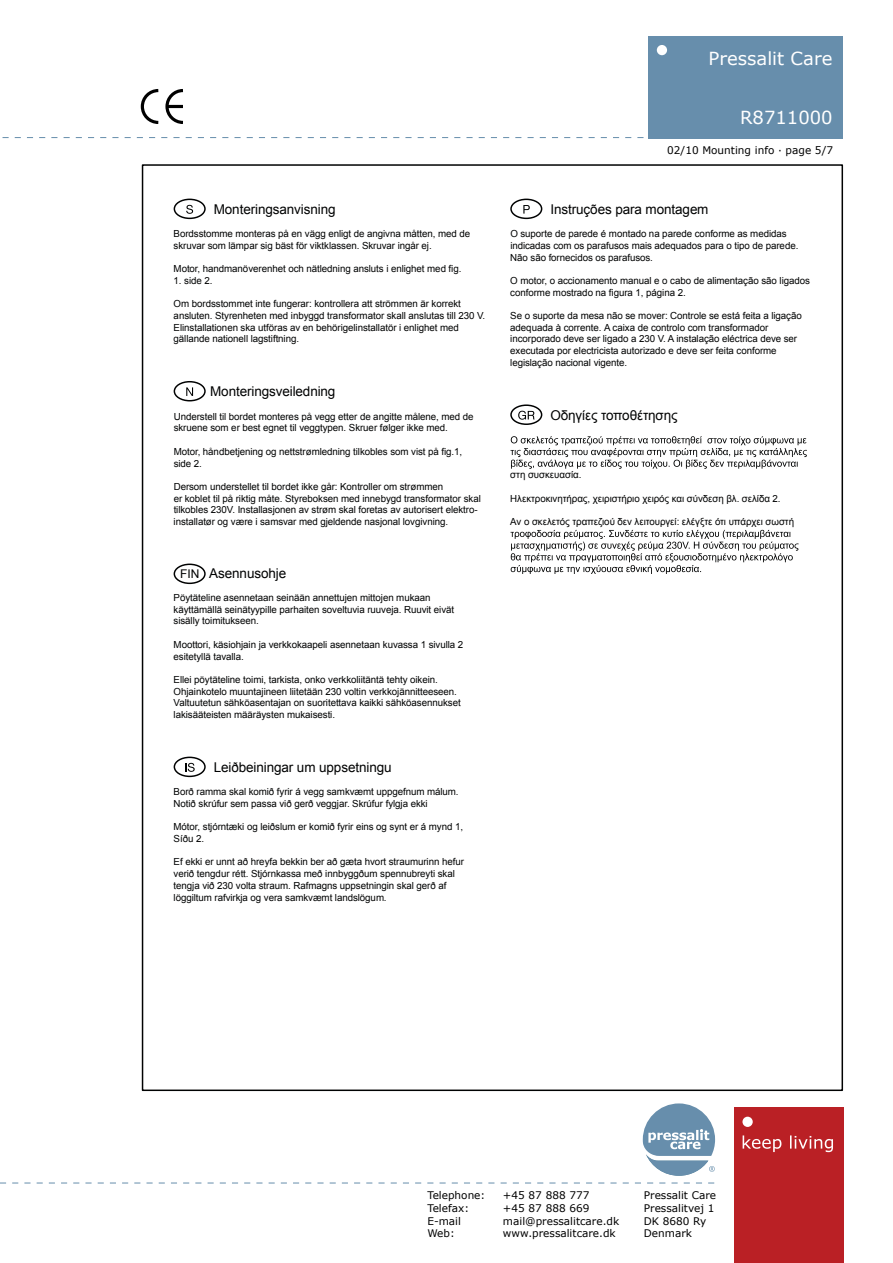
<style>
.page{position:relative;width:893px;height:1263px;background:#fff}
.page>*{position:absolute;margin:0;border:0;box-sizing:border-box;transform-origin:0 0}
.t1{font:18px "Verdana";color:#fff}
.t2{font:13.5px "Arial";letter-spacing:-.01em;color:#010202}
.t3{font:12px "Arial";color:#010202}
.t4{font:10.5px/12.6px "Verdana";color:#000}
.t5{font:9.75px/11.7px "Arial";letter-spacing:-.01em;color:#010202}
</style>
<div class="page">
<svg style="left:3px;top:137px;width:641px;height:1px"></svg>
<svg style="left:0;top:1182px;width:715px;height:1px"></svg>
<div style="left:648px;top:36px;width:195px;height:102px;background:#678eac"></div>
<div style="left:657px;top:45px;width:10px;height:10px;background:#fff;border-radius:50%"></div>
<svg style="left:643px;top:1103px;width:72px;height:73px"></svg>
<div style="left:734px;top:1107px;width:109px;height:156px;background:#ba2025"></div>
<svg style="left:743px;top:1135px;width:38px;height:17px"></svg>
<svg style="left:790px;top:1135px;width:43px;height:17px"></svg>
<div style="left:742px;top:1117px;width:11px;height:10px;background:#fff;border-radius:50%"></div>
<svg style="left:140px;top:89px;width:43px;height:35px"></svg>
<hr style="left:167px;top:105px;width:16px;height:3px;background:#000">
<div style="left:174px;top:199px;width:32px;height:20px;border:1px solid #010202;border-radius:50%"></div>
<svg style="left:186px;top:205px;width:7px;height:9px"></svg>
<div style="left:174px;top:381px;width:32px;height:20px;border:1px solid #010202;border-radius:50%"></div>
<svg style="left:186px;top:387px;width:7px;height:9px"></svg>
<div style="left:174px;top:757px;width:32px;height:20px;border:1px solid #010202;border-radius:50%"></div>
<svg style="left:185px;top:763px;width:10px;height:9px"></svg>
<div style="left:510px;top:199px;width:32px;height:20px;border:1px solid #010202;border-radius:50%"></div>
<svg style="left:523px;top:205px;width:7px;height:9px"></svg>
<div style="left:510px;top:404px;width:32px;height:21px;border:1px solid #010202;border-radius:50%"></div>
<svg style="left:518px;top:411px;width:17px;height:9px"></svg>
<svg style="left:510px;top:436px;width:297px;height:33px"></svg>
<svg style="left:510px;top:530px;width:289px;height:44px"></svg>
<div style="left:174px;top:563px;width:32px;height:21px;border:1px solid #010202;border-radius:50%"></div>
<h2 class="t2" style="left:214px;top:200px;width:123px">Monteringsanvisning</h2>
<p class="t5" style="left:174px;top:228px;width:298px">Bordsstomme monteras på en vägg enligt de angivna måtten, med de skruvar som lämpar sig bäst för viktklassen. Skruvar ingår ej.</p>
<p class="t5" style="left:174px;top:263px;width:289px">Motor, handmanöverenhet och nätledning ansluts i enlighet med fig.</p>
<p class="t5" style="left:174px;top:275px;width:40px">1. side 2.</p>
<p class="t5" style="left:174px;top:298px;width:313px">Om bordsstommet inte fungerar: kontrollera att strömmen är korrekt ansluten. Styrenheten med inbyggd transformator skall anslutas till 230 V.<br>Elinstallationen ska utföras av en behörigelinstallatör i enlighet med gällande nationell lagstiftning.</p>
<h2 class="t2" style="left:210px;top:383px;width:127px">Monteringsveiledning</h2>
<p class="t5" style="left:174px;top:411px;width:301px">Understell til bordet monteres på vegg etter de angitte målene, med de skruene som er best egnet til veggtypen. Skruer følger ikke med.</p>
<p class="t5" style="left:174px;top:446px;width:290px">Motor, håndbetjening og nettstrømledning tilkobles som vist på fig.1, side 2.</p>
<p class="t5" style="left:174px;top:481px;width:309px">Dersom understellet til bordet ikke går: Kontroller om strømmen<br>er koblet til på riktig måte. Styreboksen med innebygd transformator skal tilkobles 230V. Installasjonen av strøm skal foretas av autorisert elektro&shy;installatør og være i samsvar med gjeldende nasjonal lovgivning.</p>
<h2 class="t2" style="left:209px;top:564px;width:78px">Asennusohje</h2>
<p class="t5" style="left:174px;top:592px;width:282px">Pöytäteline asennetaan seinään annettujen mittojen mukaan käyttämällä seinätyypille parhaiten soveltuvia ruuveja. Ruuvit eivät sisälly toimitukseen.</p>
<p class="t5" style="left:174px;top:639px;width:291px">Moottori, käsiohjain ja verkkokaapeli asennetaan kuvassa 1 sivulla 2 esitetyllä tavalla.</p>
<p class="t5" style="left:174px;top:674px;width:289px">Ellei pöytäteline toimi, tarkista, onko verkkoliitäntä tehty oikein.<br>Ohjainkotelo muuntajineen liitetään 230 voltin verkkojännitteeseen.<br>Valtuutetun sähköasentajan on suoritettava kaikki sähköasennukset lakisääteisten määräysten mukaisesti.</p>
<p class="t3" style="left:180px;top:566px;width:21px">FIN</p>
<h2 class="t2" style="left:214px;top:758px;width:179px">Leiðbeiningar um uppsetningu</h2>
<p class="t5" style="left:174px;top:786px;width:287px">Borð ramma skal komið fyrir á vegg samkvæmt uppgefnum málum.<br>Notið skrúfur sem passa við gerð veggjar. Skrúfur fylgja ekki</p>
<p class="t5" style="left:174px;top:821px;width:291px">Mótor, stjórntæki og leiðslum er komið fyrir eins og synt er á mynd 1,<br>Síðu 2.</p>
<p class="t5" style="left:174px;top:856px;width:292px">Ef ekki er unnt að hreyfa bekkin ber að gæta hvort straumurinn hefur verið tengdur rétt. Stjórnkassa með innbyggðum spennubreyti skal tengja við 230 volta straum. Rafmagns uppsetningin skal gerð af löggiltum rafvirkja og vera samkvæmt landslögum.</p>
<h1 class="t1" style="left:708px;top:46px;width:125px">Pressalit Care</h1>
<h1 class="t1" style="left:740px;top:105px;width:94px">R8711000</h1>
<p class="t4" style="left:667px;top:144px;width:167px">02/10 Mounting info · page 5/7</p>
<h2 class="t2" style="left:550px;top:200px;width:160px">Instruções para montagem</h2>
<p class="t5" style="left:510px;top:228px;width:290px">O suporte de parede é montado na parede conforme as medidas indicadas com os parafusos mais adequados para o tipo de parede.<br>Não são fornecidos os parafusos.</p>
<p class="t5" style="left:510px;top:275px;width:301px">O motor, o accionamento manual e o cabo de alimentação são ligados conforme mostrado na figura 1, página 2.</p>
<p class="t5" style="left:510px;top:310px;width:293px">Se o suporte da mesa não se mover: Controle se está feita a ligação adequada à corrente. A caixa de controlo com transformador incorporado deve ser ligado a 230 V. A instalação eléctrica deve ser executada por electricista autorizado e deve ser feita conforme legislação nacional vigente.</p>
<h2 class="t2" style="left:550px;top:406px;width:129px">Οδηγίες τοποθέτησης</h2>
<p class="t5" style="left:510px;top:469px;width:73px">στη συσκευασία.</p>
<p class="t5" style="left:510px;top:493px;width:272px">Ηλεκτροκινητήρας, χειριστήριο χειρός και σύνδεση βλ. σελίδα 2.</p>
<p class="t5" style="left:510px;top:516px;width:285px">Αν ο σκελετός τραπεζιού δεν λειτουργεί: ελέγξτε ότι υπάρχει σωστή</p>
<p class="t4" style="left:427px;top:1189px;width:59px">Telephone:<br>Telefax:<br>E-mail<br>Web:</p>
<p class="t4" style="left:503px;top:1189px;width:118px">+45 87 888 777<br>+45 87 888 669 mail@pressalitcare.dk www.pressalitcare.dk</p>
<p class="t4" style="left:644px;top:1189px;width:74px">Pressalit Care<br>Pressalitvej 1<br>DK 8680 Ry<br>Denmark</p>
</div>
